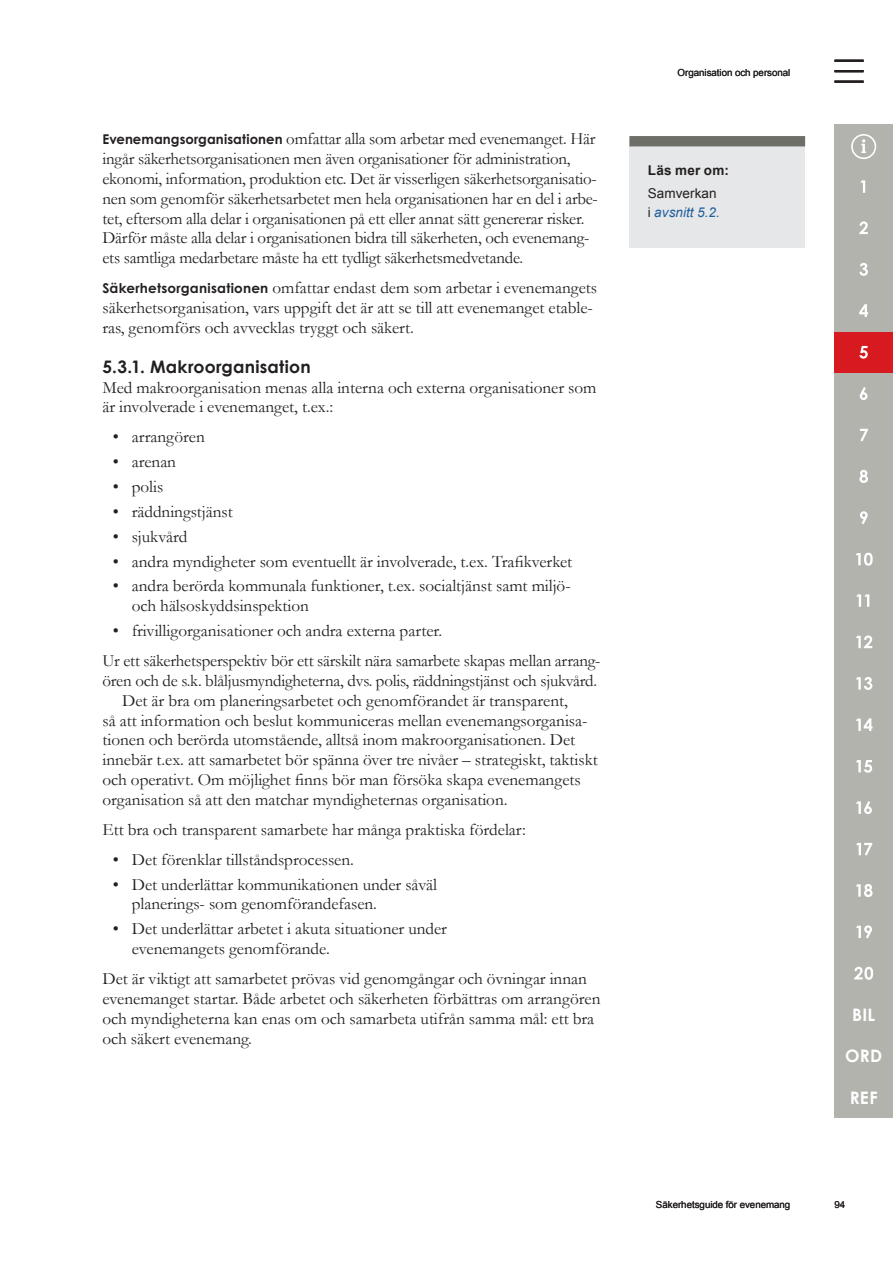
<style>
.page{position:relative;width:893px;height:1263px;background:#fff}
.page>*{position:absolute;margin:0;border:0;box-sizing:border-box;transform-origin:0 0}
.NY_Brödtext_P___inna{font:17.25px/19.8px "Garamond";letter-spacing:-.005em;color:#231f20}
.NY_Brödtext_P{font:17.25px/19.8px "Garamond";letter-spacing:-.005em;color:#231f20}
.NY_Brödtext_P_-_Indr{font:17.25px/19.8px "Garamond";color:#231f20}
.NY_Underrubrik_H3{font:700 17.25px "Century Gothic";letter-spacing:.015em;color:#231f20}
.t1{font:700 17.25px "Century Gothic Pro";letter-spacing:.015em;color:#fff}
.NY_Läs_mer_-_P{font:italic 13.5px/18.6px "Arial";letter-spacing:.005em;color:#215e9e}
.NY_Läs_mer_-_H{font:700 13.5px "Arial";letter-spacing:.02em;color:#231f20}
.t2{font:9.75px "Arial";letter-spacing:-.005em;color:#231f20}
.s1{font-family:"Century Gothic Pro";font-weight:700;font-size:13.5px}
.s2{font-style:normal;color:#231f20}
</style>
<div class="page">
<div style="left:629px;top:136px;width:176px;height:81px;background:#e6e7e8"></div>
<div style="left:629px;top:136px;width:176px;height:10px;background:#6d6e67"></div>
<div style="left:629px;top:159px;width:176px;height:89px;background:#e6e7e8"></div>
<svg style="left:834px;top:60px;width:30px;height:23px"></svg>
<div style="left:834px;top:1077px;width:59px;height:41px;background:#b2b3ad"></div>
<div style="left:834px;top:1035px;width:59px;height:42px;background:#b2b3ad"></div>
<div style="left:834px;top:994px;width:59px;height:41px;background:#b2b3ad"></div>
<div style="left:834px;top:952px;width:59px;height:42px;background:#b2b3ad"></div>
<div style="left:834px;top:911px;width:59px;height:41px;background:#b2b3ad"></div>
<div style="left:834px;top:869px;width:59px;height:42px;background:#b2b3ad"></div>
<div style="left:834px;top:828px;width:59px;height:41px;background:#b2b3ad"></div>
<div style="left:834px;top:787px;width:59px;height:41px;background:#b2b3ad"></div>
<div style="left:834px;top:745px;width:59px;height:42px;background:#b2b3ad"></div>
<div style="left:834px;top:704px;width:59px;height:41px;background:#b2b3ad"></div>
<div style="left:834px;top:662px;width:59px;height:42px;background:#b2b3ad"></div>
<div style="left:834px;top:621px;width:59px;height:41px;background:#b2b3ad"></div>
<div style="left:834px;top:580px;width:59px;height:41px;background:#b2b3ad"></div>
<div style="left:834px;top:538px;width:59px;height:42px;background:#b2b3ad"></div>
<div style="left:834px;top:497px;width:59px;height:41px;background:#b2b3ad"></div>
<div style="left:834px;top:455px;width:59px;height:42px;background:#b2b3ad"></div>
<div style="left:834px;top:414px;width:59px;height:41px;background:#b2b3ad"></div>
<div style="left:834px;top:373px;width:59px;height:41px;background:#b2b3ad"></div>
<div style="left:834px;top:331px;width:59px;height:42px;background:#d71920"></div>
<div style="left:834px;top:290px;width:59px;height:41px;background:#b2b3ad"></div>
<div style="left:834px;top:248px;width:59px;height:42px;background:#b2b3ad"></div>
<div style="left:834px;top:207px;width:59px;height:41px;background:#b2b3ad"></div>
<div style="left:834px;top:166px;width:59px;height:41px;background:#b2b3ad"></div>
<div style="left:834px;top:124px;width:59px;height:42px;background:#b2b3ad"></div>
<svg style="left:854px;top:967px;width:19px;height:13px"></svg>
<svg style="left:856px;top:925px;width:16px;height:13px"></svg>
<svg style="left:856px;top:884px;width:17px;height:13px"></svg>
<svg style="left:856px;top:843px;width:16px;height:12px"></svg>
<svg style="left:856px;top:801px;width:16px;height:13px"></svg>
<svg style="left:856px;top:760px;width:16px;height:13px"></svg>
<svg style="left:856px;top:718px;width:16px;height:13px"></svg>
<svg style="left:856px;top:677px;width:16px;height:13px"></svg>
<svg style="left:856px;top:635px;width:16px;height:13px"></svg>
<svg style="left:856px;top:594px;width:13px;height:13px"></svg>
<svg style="left:856px;top:553px;width:17px;height:13px"></svg>
<svg style="left:860px;top:511px;width:8px;height:13px"></svg>
<svg style="left:859px;top:470px;width:9px;height:13px"></svg>
<svg style="left:860px;top:429px;width:8px;height:12px"></svg>
<svg style="left:860px;top:387px;width:7px;height:13px"></svg>
<svg style="left:859px;top:346px;width:9px;height:13px"></svg>
<svg style="left:859px;top:304px;width:9px;height:13px"></svg>
<svg style="left:859px;top:263px;width:9px;height:13px"></svg>
<svg style="left:859px;top:221px;width:9px;height:13px"></svg>
<svg style="left:860px;top:180px;width:5px;height:13px"></svg>
<svg style="left:851px;top:134px;width:25px;height:25px"></svg>
<p class="NY_Brödtext_P___inna" style="left:102px;top:129px;width:497px"><span class="s1">Evenemangsorganisationen</span> omfattar alla som arbetar med evenemanget. Här ingår säkerhetsorganisationen men även organisationer för administration, ekonomi, information, produktion etc. Det är visserligen säkerhetsorganisatio&shy;nen som genomför säkerhetsarbetet men hela organisationen har en del i arbe&shy;tet, eftersom alla delar i organisationen på ett eller annat sätt genererar risker.<br>Därför måste alla delar i organisationen bidra till säkerheten, och evenemang&shy;ets samtliga medarbetare måste ha ett tydligt säkerhetsmedvetande.</p>
<p class="NY_Brödtext_P___inna" style="left:102px;top:278px;width:496px"><span class="s1">Säkerhetsorganisationen</span> omfattar endast dem som arbetar i evenemangets säkerhetsorganisation, vars uppgift det är att se till att evenemanget etable&shy;ras, genomförs och avvecklas tryggt och säkert.</p>
<h3 class="NY_Underrubrik_H3" style="left:102px;top:356px;width:210px">5.3.1. Makroorganisation</h3>
<p class="NY_Brödtext_P" style="left:102px;top:377px;width:496px">Med makroorganisation menas alla interna och externa organisationer som är involverade i evenemanget, t.ex.:</p>
<p class="NY_Brödtext_P___inna" style="left:113px;top:427px;width:93px">• arrangören</p>
<p class="NY_Brödtext_P___inna" style="left:113px;top:452px;width:65px">• arenan</p>
<p class="NY_Brödtext_P___inna" style="left:113px;top:476px;width:52px">• polis</p>
<p class="NY_Brödtext_P___inna" style="left:113px;top:501px;width:122px">• räddningstjänst</p>
<p class="NY_Brödtext_P___inna" style="left:113px;top:526px;width:76px">• sjukvård</p>
<p class="NY_Brödtext_P___inna" style="left:113px;top:551px;width:461px">• andra myndigheter som eventuellt är involverade, t.ex. Trafikverket</p>
<p class="NY_Brödtext_P___inna" style="left:132px;top:576px;width:441px;text-indent:-19px">• andra berörda kommunala funktioner, t.ex. socialtjänst samt miljö&shy;och hälsoskyddsinspektion</p>
<p class="NY_Brödtext_P___inna" style="left:113px;top:620px;width:331px">• frivilligorganisationer och andra externa parter.</p>
<p class="NY_Brödtext_P" style="left:102px;top:650px;width:499px">Ur ett säkerhetsperspektiv bör ett särskilt nära samarbete skapas mellan arrang&shy;ören och de s.k. blåljusmyndigheterna, dvs. polis, räddningstjänst och sjukvård.</p>
<p class="NY_Brödtext_P_-_Indr" style="left:102px;top:690px;width:497px;text-indent:20px">Det är bra om planeringsarbetet och genomförandet är transparent,<br>så att information och beslut kommuniceras mellan evenemangsorganisa&shy;tionen och berörda utomstående, alltså inom makroorganisationen. Det innebär t.ex. att samarbetet bör spänna över tre nivåer – strategiskt, taktiskt och operativt. Om möjlighet finns bör man försöka skapa evenemangets organisation så att den matchar myndigheternas organisation.</p>
<p class="NY_Brödtext_P___inna" style="left:102px;top:819px;width:425px">Ett bra och transparent samarbete har många praktiska fördelar:</p>
<p class="NY_Brödtext_P___inna" style="left:113px;top:849px;width:243px">• Det förenklar tillståndsprocessen.</p>
<p class="NY_Brödtext_P___inna" style="left:132px;top:874px;width:307px;text-indent:-19px">• Det underlättar kommunikationen under såväl planerings- som genomförandefasen.</p>
<p class="NY_Brödtext_P___inna" style="left:132px;top:919px;width:317px;text-indent:-19px">• Det underlättar arbetet i akuta situationer under evenemangets genomförande.</p>
<p class="NY_Brödtext_P" style="left:102px;top:968px;width:500px">Det är viktigt att samarbetet prövas vid genomgångar och övningar innan evenemanget startar. Både arbetet och säkerheten förbättras om arrangören och myndigheterna kan enas om och samarbeta utifrån samma mål: ett bra och säkert evenemang.</p>
<p class="t2" style="left:678px;top:66px;width:114px">Organisation och personal</p>
<p class="NY_Läs_mer_-_H" style="left:648px;top:162px;width:83px">Läs mer om:</p>
<p class="NY_Läs_mer_-_P" style="left:648px;top:184px;width:74px"><span class="s2">Samverkan i</span> avsnitt 5.2.</p>
<p class="t1" style="left:852px;top:1004px;width:25px">BIL</p>
<p class="t1" style="left:845px;top:1045px;width:38px">ORD</p>
<p class="t1" style="left:850px;top:1087px;width:29px">REF</p>
<p class="t2" style="left:656px;top:1198px;width:136px">Säkerhetsguide för evenemang</p>
<p class="t2" style="left:834px;top:1198px;width:12px">94</p>
</div>
